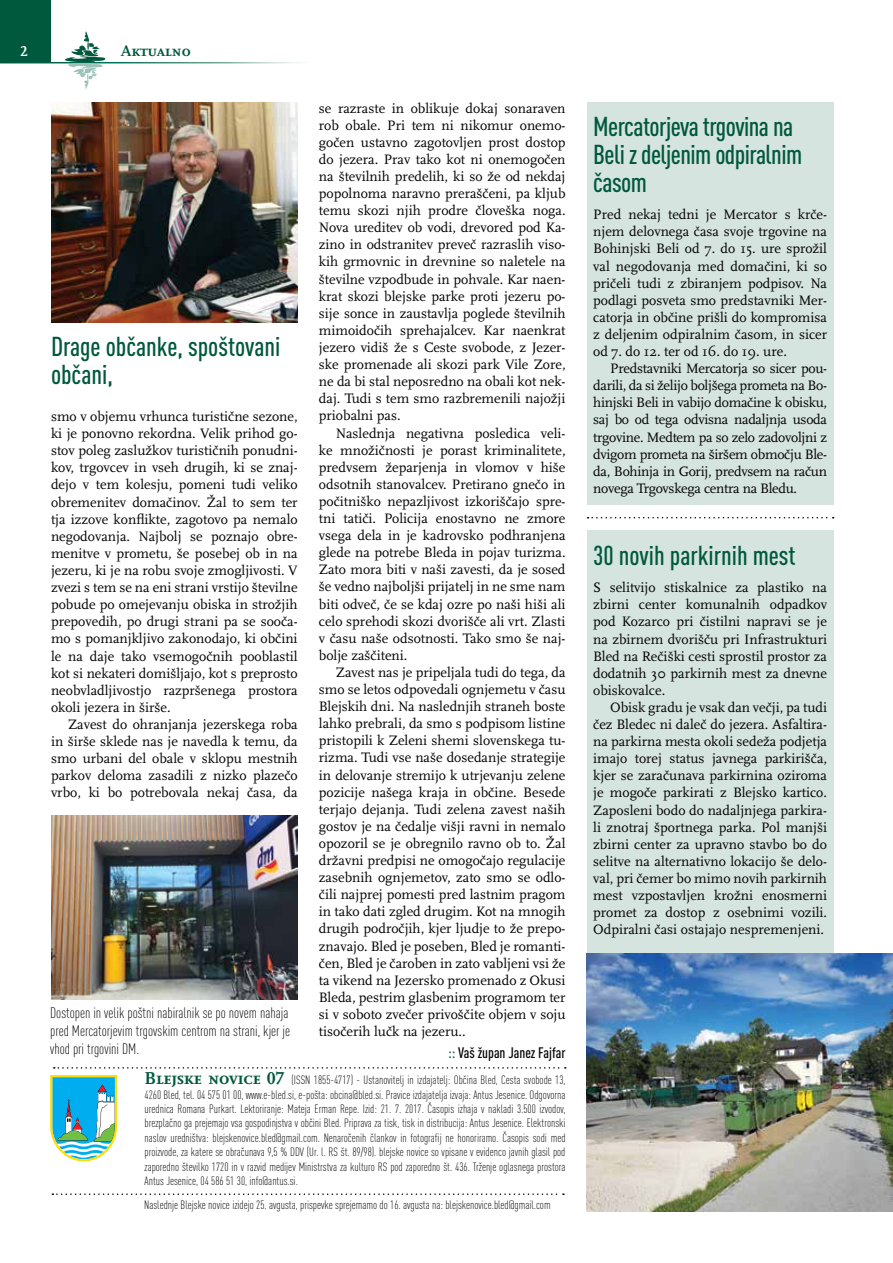
<style>
.page{position:relative;width:893px;height:1263px;background:#fff}
.page>*{position:absolute;margin:0;border:0;box-sizing:border-box;transform-origin:0 0}
.t1{font:500 condensed 27px/27.9px "DIN Pro";color:#00583d}
.t2{font:500 condensed 27px/27.9px "DIN Pro";letter-spacing:-.02em;color:#00583d}
.t3{font:700 15.75px "Scala Caps CE";color:#00583d}
.t4{font:300 condensed 15px/18px "DIN Pro";color:#000;text-align:justify}
.t5{font:500 condensed 15px "DIN Pro";color:#000}
.t6{font:700 15px "Scala Caps CE";color:#fff}
.t7{font:14.25px/17.1px "Scala CE";color:#000;text-align:justify}
.t8{font:300 condensed 12px/14.4px "DIN Pro";color:#000;text-align:justify}
.s1{color:#00583d}
.s2{font-family:"Scala Caps CE";font-weight:700;font-stretch:normal;font-size:18px;color:#00583d}
</style>
<div class="page">
<svg style="left:588px;top:517px;width:246px;height:1px"></svg>
<div style="left:587px;top:102px;width:246px;height:403px;background:#d6e4df"></div>
<div style="left:587px;top:530px;width:246px;height:440px;background:#d6e4df"></div>
<div style="left:0;top:0;width:51px;height:63px;background:#00583d"></div>
<hr style="left:0;top:62px;width:317px;height:1px;background:#fff">
<svg style="left:63px;top:31px;width:43px;height:58px"></svg>
<svg style="left:52px;top:1193px;width:512px;height:2px"></svg>
<svg style="left:54px;top:1067px;width:512px;height:2px"></svg>
<svg style="left:50px;top:1075px;width:67px;height:86px"></svg>
<img style="left:51px;top:102px;width:247px;height:220px">
<img style="left:51px;top:816px;width:247px;height:184px">
<img style="left:587px;top:953px;width:306px;height:259px">
<p class="t6" style="left:20px;top:43px;width:9px">2</p>
<p class="t3" style="left:121px;top:42px;width:71px">Aktualno</p>
<h1 class="t1" style="left:51px;top:330px;width:231px">Drage občanke, spoštovani občani,</h1>
<p class="t7" style="left:51px;top:408px;width:248px">smo v objemu vrhunca turistične sezone, ki je ponovno rekordna. Velik prihod go&shy;stov poleg zaslužkov turističnih ponudni&shy;kov, trgovcev in vseh drugih, ki se znaj&shy;dejo v tem kolesju, pomeni tudi veliko obremenitev domačinov. Žal to sem ter tja izzove konflikte, zagotovo pa nemalo negodovanja. Najbolj se poznajo obre&shy;menitve v prometu, še posebej ob in na jezeru, ki je na robu svoje zmogljivosti. V zvezi s tem se na eni strani vrstijo številne pobude po omejevanju obiska in strožjih prepovedih, po drugi strani pa se sooča&shy;mo s pomanjkljivo zakonodajo, ki občini le na daje tako vsemogočnih pooblastil kot si nekateri domišljajo, kot s preprosto neobvladljivostjo razpršenega prostora okoli jezera in širše.</p>
<p class="t7" style="left:51px;top:716px;width:248px;text-indent:17px">Zavest do ohranjanja jezerskega roba in širše sklede nas je navedla k temu, da smo urbani del obale v sklopu mestnih parkov deloma zasadili z nizko plazečo vrbo, ki bo potrebovala nekaj časa, da</p>
<p class="t4" style="left:50px;top:1002px;width:241px">Dostopen in velik poštni nabiralnik se po novem nahaja pred Mercatorjevim trgovskim centrom na strani, kjer je vhod pri trgovini DM.</p>
<p class="t7" style="left:319px;top:100px;width:248px">se razraste in oblikuje dokaj sonaraven rob obale. Pri tem ni nikomur onemo&shy;gočen ustavno zagotovljen prost dostop do jezera. Prav tako kot ni onemogočen na številnih predelih, ki so že od nekdaj popolnoma naravno preraščeni, pa kljub temu skozi njih prodre človeška noga.<br>Nova ureditev ob vodi, drevored pod Ka&shy;zino in odstranitev preveč razraslih viso&shy;kih grmovnic in drevnine so naletele na številne vzpodbude in pohvale. Kar naen&shy;krat skozi blejske parke proti jezeru po&shy;sije sonce in zaustavlja poglede številnih mimoidočih sprehajalcev. Kar naenkrat jezero vidiš že s Ceste svobode, z Jezer&shy;ske promenade ali skozi park Vile Zore, ne da bi stal neposredno na obali kot nek&shy;daj. Tudi s tem smo razbremenili najožji priobalni pas.</p>
<p class="t7" style="left:319px;top:425px;width:248px;text-indent:17px">Naslednja negativna posledica veli&shy;ke množičnosti je porast kriminalitete, predvsem žeparjenja in vlomov v hiše odsotnih stanovalcev. Pretirano gnečo in počitniško nepazljivost izkoriščajo spre&shy;tni tatiči. Policija enostavno ne zmore vsega dela in je kadrovsko podhranjena glede na potrebe Bleda in pojav turizma.<br>Zato mora biti v naši zavesti, da je sosed še vedno najboljši prijatelj in ne sme nam biti odveč, če se kdaj ozre po naši hiši ali celo sprehodi skozi dvorišče ali vrt. Zlasti v času naše odsotnosti. Tako smo še naj&shy;bolje zaščiteni.</p>
<p class="t7" style="left:319px;top:664px;width:248px;text-indent:17px">Zavest nas je pripeljala tudi do tega, da smo se letos odpovedali ognjemetu v času Blejskih dni. Na naslednjih straneh boste lahko prebrali, da smo s podpisom listine pristopili k Zeleni shemi slovenskega tu&shy;rizma. Tudi vse naše dosedanje strategije in delovanje stremijo k utrjevanju zelene pozicije našega kraja in občine. Besede terjajo dejanja. Tudi zelena zavest naših gostov je na čedalje višji ravni in nemalo opozoril se je obregnilo ravno ob to. Žal državni predpisi ne omogočajo regulacije zasebnih ognjemetov, zato smo se odlo&shy;čili najprej pomesti pred lastnim pragom in tako dati zgled drugim. Kot na mnogih drugih področjih, kjer ljudje to že prepo&shy;znavajo. Bled je poseben, Bled je romanti&shy;čen, Bled je čaroben in zato vabljeni vsi že ta vikend na Jezersko promenado z Okusi Bleda, pestrim glasbenim programom ter si v soboto zvečer privoščite objem v soju tisočerih lučk na jezeru..</p>
<p class="t5" style="left:448px;top:1042px;width:119px"><span class="s1">:::</span> Vaš župan Janez Fajfar</p>
<p class="t8" style="left:145px;top:1072px;width:422px"><span class="s2">Blejske novice 07</span> (ISSN 1855-4717) - Ustanovitelj in izdajatelj: Občina Bled, Cesta svobode 13, 4260 Bled, tel. 04 575 01 00, www.e-bled.si, e-pošta: obcina@bled.si. Pravice izdajatelja izvaja: Antus Jesenice. Odgovorna urednica Romana Purkart. Lektoriranje: Mateja Erman Repe. Izid: 21. 7. 2017. Časopis izhaja v nakladi 3.500 izvodov, brezplačno ga prejemajo vsa gospodinjstva v občini Bled. Priprava za tisk, tisk in distribucija: Antus Jesenice. Elektronski naslov uredništva: blejskenovice.bled@gmail.com. Nenaročenih člankov in fotografij ne honoriramo. Časopis sodi med proizvode, za katere se obračunava 9,5 % DDV (Ur. l. RS št. 89/98). blejske novice so vpisane v evidenco javnih glasil pod zaporedno številko 1720 in v razvid medijev Ministrstva za kulturo RS pod zaporedno št. 436. Trženje oglasnega prostora Antus Jesenice, 04 586 51 30, info@antus.si.</p>
<p class="t8" style="left:144px;top:1197px;width:408px">Naslednje Blejske novice izidejo 25. avgusta, prispevke sprejemamo do 16. avgusta na: blejskenovice.bled@gmail.com</p>
<h1 class="t2" style="left:593px;top:110px;width:211px">Mercatorjeva trgovina na<br>Beli z deljenim odpiralnim časom</h1>
<p class="t7" style="left:593px;top:206px;width:235px">Pred nekaj tedni je Mercator s krče&shy;njem delovnega časa svoje trgovine na Bohinjski Beli od 7. do 15. ure sprožil val negodovanja med domačini, ki so pričeli tudi z zbiranjem podpisov. Na podlagi posveta smo predstavniki Mer&shy;catorja in občine prišli do kompromisa z deljenim odpiralnim časom, in sicer od 7. do 12. ter od 16. do 19. ure.</p>
<p class="t7" style="left:593px;top:360px;width:235px;text-indent:17px">Predstavniki Mercatorja so sicer pou&shy;darili, da si želijo boljšega prometa na Bo&shy;hinjski Beli in vabijo domačine k obisku, saj bo od tega odvisna nadaljnja usoda trgovine. Medtem pa so zelo zadovoljni z dvigom prometa na širšem območju Ble&shy;da, Bohinja in Gorij, predvsem na račun novega Trgovskega centra na Bledu.</p>
<h1 class="t1" style="left:593px;top:539px;width:204px">30 novih parkirnih mest</h1>
<p class="t7" style="left:593px;top:579px;width:235px">S selitvijo stiskalnice za plastiko na zbirni center komunalnih odpadkov pod Kozarco pri čistilni napravi se je na zbirnem dvorišču pri Infrastrukturi Bled na Rečiški cesti sprostil prostor za dodatnih 30 parkirnih mest za dnevne obiskovalce.</p>
<p class="t7" style="left:593px;top:699px;width:235px;text-indent:17px">Obisk gradu je vsak dan večji, pa tudi čez Bledec ni daleč do jezera. Asfaltira&shy;na parkirna mesta okoli sedeža podjetja imajo torej status javnega parkirišča, kjer se zaračunava parkirnina oziroma je mogoče parkirati z Blejsko kartico.<br>Zaposleni bodo do nadaljnjega parkira&shy;li znotraj športnega parka. Pol manjši zbirni center za upravno stavbo bo do selitve na alternativno lokacijo še delo&shy;val, pri čemer bo mimo novih parkirnih mest vzpostavljen krožni enosmerni promet za dostop z osebnimi vozili.<br>Odpiralni časi ostajajo nespremenjeni.</p>
</div>
